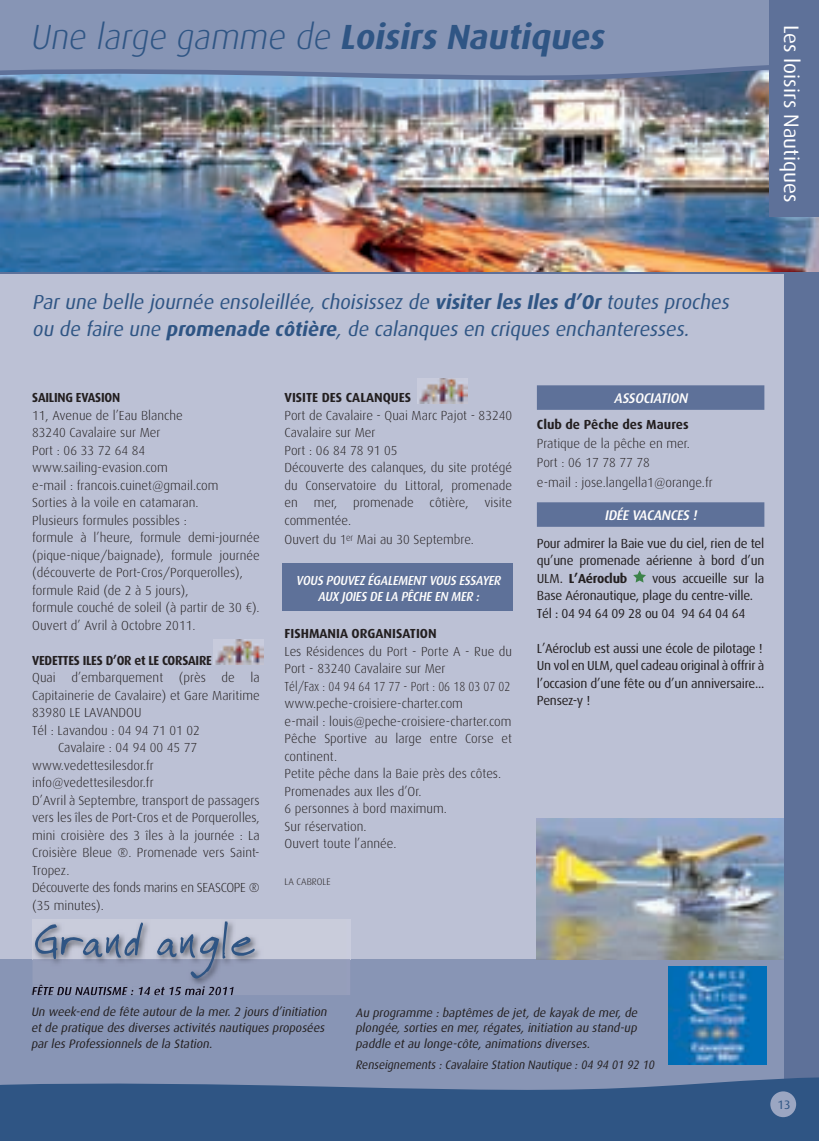
<style>
.page{position:relative;width:819px;height:1141px;background:#bcc1d5}
.page>*{position:absolute;margin:0;border:0;box-sizing:border-box;transform-origin:0 0}
.t1{font:52.5px "Faraco Hand";color:#2f5584}
.t2{font:italic 700 35px "Dax";color:#2f5584}
.t3{font:21px "Dax";color:#fff}
.t4{font:italic 20.12px/26.2px "Dax";color:#2f5584}
.t5{font:italic 500 14px "Dax";color:#fffefd}
.t6{font:300 13.12px/17.5px "Dax";color:#231f20}
.t7{font:13.12px/17.5px "Dax";letter-spacing:-.02em;color:#231f20}
.t8{font:700 13.12px "Dax";color:#231f20}
.t9{font:italic 500 13.12px/16.6px "Dax";color:#fffefd;text-align:center;scale:.95 1}
.t10{font:700 13.12px "Dax";letter-spacing:-.02em;color:#231f20;scale:.95 1}
.t11{font:300 13.12px "Dax";letter-spacing:-.02em;color:#231f20}
.t12{font:italic 12.25px/15.8px "Dax";color:#231f20}
.t13{font:italic 12.25px "Dax";color:#231f20;scale:.94 1}
.t14{font:12.25px "Dax";color:#2f5584}
.t15{font:300 9.62px "Dax";color:#231f20}
.s1{font-weight:300}
.s2{font-weight:700}
</style>
<div class="page">
<div style="left:0;top:959px;width:790px;height:182px;background:#8895b5"></div>
<div style="left:784px;top:0;width:35px;height:1141px;background:#5e7199"></div>
<img style="left:0;top:80px;width:819px;height:191px">
<svg style="left:0;top:77px;width:769px;height:3px;background:#7292b7"></svg>
<svg style="left:0;top:0;width:769px;height:77px;background:#8493b3"></svg>
<div style="left:769px;top:0;width:50px;height:217px;background:#5e7199"></div>
<img style="left:536px;top:819px;width:247px;height:140px">
<svg style="left:0;top:1077px;width:819px;height:64px;background:#3b5d8a"></svg>
<img style="left:32px;top:919px;width:318px;height:76px">
<img style="left:32px;top:985px;width:96px;height:10px">
<img style="left:131px;top:986px;width:103px;height:9px">
<img style="left:668px;top:966px;width:98px;height:98px">
<div style="left:283px;top:564px;width:230px;height:47px;background:#5e7199"></div>
<div style="left:537px;top:385px;width:227px;height:25px;background:#5e7199"></div>
<div style="left:537px;top:502px;width:227px;height:25px;background:#5e7199"></div>
<svg style="left:633px;top:570px;width:13px;height:13px"></svg>
<img style="left:213px;top:640px;width:50px;height:24px">
<img style="left:418px;top:378px;width:49px;height:25px">
<div style="left:770px;top:1091px;width:26px;height:26px;background:#9ba6c2;border-radius:50%"></div>
<h2 class="t2" style="left:30px;top:17px;width:582px"><span class="s1">Une large gamme de</span> Loisirs Nautiques</h2>
<h3 class="t3" style="left:803px;top:25px;width:179px;rotate:90deg">Les loisirs Nautiques</h3>
<h3 class="t4" style="left:32px;top:290px;width:702px">Par une belle journée ensoleillée, choisissez de <span class="s2">visiter les Iles d’Or</span> toutes proches ou de faire une <span class="s2">promenade côtière</span>, de calanques en criques enchanteresses.</h3>
<p class="t10" style="left:32px;top:390px;width:94px">SAILING EVASION</p>
<p class="t6" style="left:32px;top:407px;width:229px">11, Avenue de l’Eau Blanche<br>83240 Cavalaire sur Mer<br>Port : 06 33 72 64 84 www.sailing-evasion.com<br>e-mail : francois.cuinet@gmail.com<br>Sorties à la voile en catamaran.<br>Plusieurs formules possibles :<br>formule à l’heure, formule demi-journée (pique-nique/baignade), formule journée (découverte de Port-Cros/Porquerolles), formule Raid (de 2 à 5 jours),<br>formule couché de soleil (à partir de 30 €).<br>Ouvert d’ Avril à Octobre 2011.</p>
<p class="t10" style="left:32px;top:653px;width:190px">VEDETTES ILES D’OR et LE CORSAIRE</p>
<p class="t6" style="left:32px;top:669px;width:229px">Quai d’embarquement (près de la</p>
<p class="t6" style="left:32px;top:687px;width:229px">Capitainerie de Cavalaire) et Gare Maritime</p>
<p class="t6" style="left:32px;top:704px;width:111px">83980 LE LAVANDOU</p>
<p class="t6" style="left:32px;top:722px;width:169px">Tél : Lavandou : 04 94 71 01 02</p>
<p class="t6" style="left:58px;top:739px;width:141px">Cavalaire : 04 94 00 45 77</p>
<p class="t6" style="left:32px;top:757px;width:123px">www.vedettesilesdor.fr</p>
<p class="t6" style="left:32px;top:774px;width:123px">info@vedettesilesdor.fr</p>
<p class="t6" style="left:32px;top:792px;width:229px">D’Avril à Septembre, transport de passagers</p>
<p class="t6" style="left:32px;top:809px;width:229px">vers les îles de Port-Cros et de Porquerolles,</p>
<p class="t6" style="left:32px;top:827px;width:229px">mini croisière des 3 îles à la journée : La</p>
<p class="t6" style="left:32px;top:844px;width:229px">Croisière Bleue ®. Promenade vers Saint-</p>
<p class="t6" style="left:32px;top:862px;width:39px">Tropez.</p>
<p class="t11" style="left:32px;top:881px;width:229px">Découverte des fonds marins en SEASCOPE ®</p>
<p class="t6" style="left:32px;top:897px;width:73px">(35 minutes).</p>
<h1 class="t1" style="left:33px;top:909px;width:225px">Grand angle</h1>
<p class="t8" style="left:284px;top:390px;width:128px">VISITE DES CALANQUES</p>
<p class="t6" style="left:284px;top:407px;width:229px">Port de Cavalaire - Quai Marc Pajot - 83240<br>Cavalaire sur Mer<br>Port : 06 84 78 91 05<br>Découverte des calanques, du site protégé du Conservatoire du Littoral, promenade en mer, promenade côtière, visite commentée.</p>
<p class="t6" style="left:284px;top:531px;width:191px">Ouvert du 1<sup>er</sup> Mai au 30 Septembre.</p>
<p class="t9" style="left:296px;top:572px;width:220px">VOUS POUVEZ ÉGALEMENTVOUS ESSAYER<br>AUX JOIES DE LA PÊCHE EN MER :</p>
<p class="t8" style="left:284px;top:626px;width:154px">FISHMANIA ORGANISATION</p>
<p class="t6" style="left:284px;top:642px;width:229px">Les Résidences du Port - Porte A - Rue du<br>Port - 83240 Cavalaire sur Mer<br>Tél/Fax : 04 94 64 17 77 - Port : 06 18 03 07 02 www.peche-croisiere-charter.com<br>e-mail : louis@peche-croisiere-charter.com<br>Pêche Sportive au large entre Corse et continent.<br>Petite pêche dans la Baie près des côtes.<br>Promenades aux Iles d’Or.<br>6 personnes à bord maximum.<br>Sur réservation.<br>Ouvert toute l’année.</p>
<p class="t15" style="left:284px;top:876px;width:47px">LA CABROLE</p>
<p class="t5" style="left:613px;top:390px;width:78px">ASSOCIATION</p>
<p class="t8" style="left:537px;top:417px;width:153px">Club de Pêche des Maures</p>
<p class="t6" style="left:537px;top:434px;width:177px;line-height:19.2px">Pratique de la pêche en mer.<br>Port : 06 17 78 77 78<br>e-mail : jose.langella1@orange.fr</p>
<p class="t5" style="left:604px;top:507px;width:97px">IDÉE VACANCES !</p>
<p class="t7" style="left:537px;top:534px;width:229px;text-align:justify">Pour admirer la Baie vue du ciel, rien de tel qu’une promenade aérienne à bord d’un ULM. <span class="s2">L’Aéroclub</span></p>
<p class="t7" style="left:537px;top:569px;width:229px;text-indent:115px">vous accueille sur la<br>Base Aéronautique, plage du centre-ville.<br>Tél : 04 94 64 09 28 ou 04 94 64 04 64</p>
<p class="t7" style="left:537px;top:639px;width:229px">L’Aéroclub est aussi une école de pilotage !<br>Un vol en ULM, quel cadeau original à offrir à l’occasion d’une fête ou d’un anniversaire...<br>Pensez-y !</p>
<p class="t12" style="left:31px;top:1004px;width:299px">Un week-end de fête autour de la mer. 2 jours d’initiation et de pratique des diverses activités nautiques proposées par les Professionnels de la Station.</p>
<p class="t12" style="left:355px;top:1004px;width:285px;text-align:justify">Au programme : baptêmes de jet, de kayak de mer, de plongée, sorties en mer, régates, initiation au stand-up paddle et au longe-côte, animations diverses.</p>
<p class="t13" style="left:355px;top:1058px;width:322px">Renseignements : Cavalaire Station Nautique : 04 94 01 92 10</p>
<p class="t14" style="left:777px;top:1098px;width:14px">13</p>
</div>
